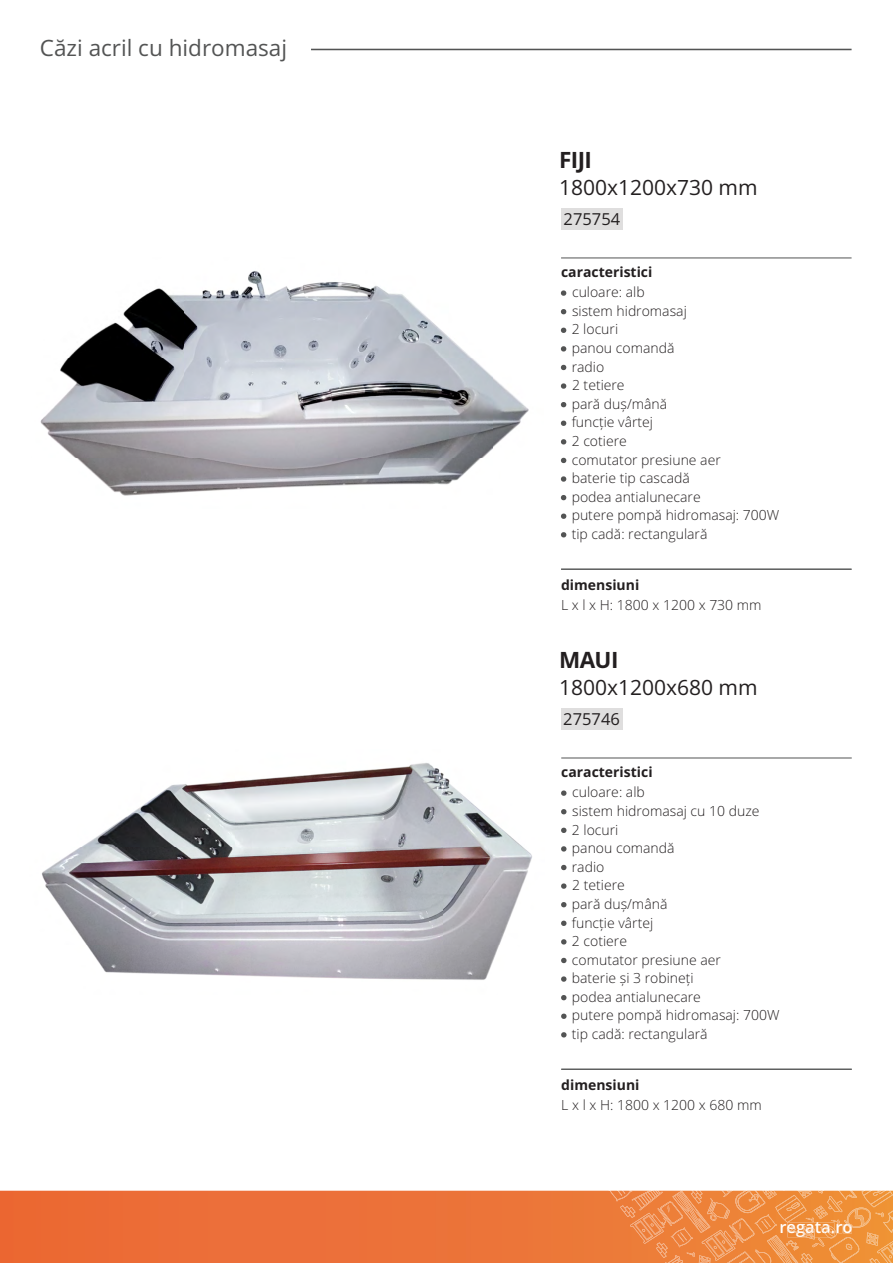
<style>
.page{position:relative;width:893px;height:1263px;background:#fff}
.page>*{position:absolute;margin:0;border:0;box-sizing:border-box;transform-origin:0 0}
.t1{font:22.5px "Open Sans";color:#535454}
.t2{font:700 22.5px "Open Sans";letter-spacing:-.025em;color:#231f20}
.t3{font:21px "Open Sans";color:#231f20}
.t4{font:16.5px "Open Sans";color:#231f20}
.t5{font:600 16.5px "Open Sans";color:#fff}
.t6{font:300 13.95px/18.6px "Open Sans";color:#231f20}
.t7{font:700 13.95px "Open Sans";color:#231f20}
</style>
<div class="page">
<hr style="left:311px;top:49px;width:541px;height:1px;background:#535454">
<svg style="left:561px;top:346px;width:5px;height:5px"></svg>
<hr style="left:561px;top:258px;width:291px;height:1px;background:#535454">
<svg style="left:561px;top:290px;width:5px;height:6px"></svg>
<svg style="left:561px;top:309px;width:5px;height:5px"></svg>
<svg style="left:561px;top:328px;width:5px;height:5px"></svg>
<svg style="left:561px;top:365px;width:5px;height:5px"></svg>
<svg style="left:561px;top:383px;width:5px;height:6px"></svg>
<svg style="left:561px;top:402px;width:5px;height:5px"></svg>
<svg style="left:561px;top:421px;width:5px;height:5px"></svg>
<svg style="left:561px;top:439px;width:5px;height:5px"></svg>
<svg style="left:561px;top:458px;width:5px;height:5px"></svg>
<svg style="left:561px;top:476px;width:5px;height:6px"></svg>
<svg style="left:561px;top:495px;width:5px;height:5px"></svg>
<svg style="left:561px;top:514px;width:5px;height:5px"></svg>
<svg style="left:561px;top:532px;width:5px;height:5px"></svg>
<div style="left:561px;top:209px;width:62px;height:21px;background:#dfdede"></div>
<hr style="left:561px;top:569px;width:291px;height:1px;background:#535454">
<svg style="left:561px;top:846px;width:5px;height:5px"></svg>
<hr style="left:561px;top:758px;width:291px;height:1px;background:#535454">
<svg style="left:561px;top:790px;width:5px;height:6px"></svg>
<svg style="left:561px;top:809px;width:5px;height:5px"></svg>
<svg style="left:561px;top:828px;width:5px;height:5px"></svg>
<svg style="left:561px;top:865px;width:5px;height:5px"></svg>
<svg style="left:561px;top:883px;width:5px;height:6px"></svg>
<svg style="left:561px;top:902px;width:5px;height:5px"></svg>
<svg style="left:561px;top:921px;width:5px;height:5px"></svg>
<svg style="left:561px;top:939px;width:5px;height:5px"></svg>
<svg style="left:561px;top:958px;width:5px;height:5px"></svg>
<svg style="left:561px;top:976px;width:5px;height:6px"></svg>
<svg style="left:561px;top:995px;width:5px;height:5px"></svg>
<svg style="left:561px;top:1013px;width:6px;height:6px"></svg>
<svg style="left:561px;top:1032px;width:6px;height:5px"></svg>
<hr style="left:561px;top:1069px;width:291px;height:1px;background:#535454">
<div style="left:0;top:1191px;width:575px;height:72px;background:#ec6f39"></div>
<div style="left:561px;top:709px;width:62px;height:21px;background:#dfdede"></div>
<svg style="left:575px;top:1190px;width:318px;height:73px;background:#ee8e47"></svg>
<img style="left:707px;top:1198px;width:6px;height:16px">
<img style="left:42px;top:763px;width:490px;height:217px">
<img style="left:40px;top:271px;width:489px;height:225px">
<h1 class="t1" style="left:40px;top:32px;width:249px">Căzi acril cu hidromasaj</h1>
<h1 class="t2" style="left:559px;top:144px;width:35px">FIJI</h1>
<h2 class="t3" style="left:559px;top:173px;width:200px">1800x1200x730 mm</h2>
<p class="t4" style="left:564px;top:208px;width:58px">275754</p>
<p class="t7" style="left:561px;top:262px;width:93px">caracteristici</p>
<p class="t6" style="left:572px;top:283px;width:117px">culoare: alb sistem hidromasaj<br>2 locuri</p>
<p class="t6" style="left:572px;top:338px;width:104px">panou comandă</p>
<p class="t6" style="left:572px;top:357px;width:209px">radio<br>2 tetiere<br>pară duș/mână<br>funcție vârtej<br>2 cotiere<br>comutator presiune aer<br>baterie tip cascadă<br>podea antialunecare<br>putere pompă hidromasaj: 700W tip cadă: rectangulară</p>
<p class="t7" style="left:561px;top:575px;width:80px">dimensiuni</p>
<p class="t6" style="left:561px;top:595px;width:202px">L x l x H: 1800 x 1200 x 730 mm</p>
<h1 class="t2" style="left:559px;top:644px;width:61px">MAUI</h1>
<h2 class="t3" style="left:559px;top:673px;width:200px">1800x1200x680 mm</h2>
<p class="t4" style="left:563px;top:708px;width:58px">275746</p>
<p class="t7" style="left:561px;top:762px;width:93px">caracteristici</p>
<p class="t6" style="left:572px;top:783px;width:189px">culoare: alb<br>sistem hidromasaj cu 10 duze<br>2 locuri</p>
<p class="t6" style="left:572px;top:838px;width:104px">panou comandă</p>
<p class="t6" style="left:572px;top:857px;width:209px">radio<br>2 tetiere<br>pară duș/mână<br>funcție vârtej<br>2 cotiere<br>comutator presiune aer<br>baterie și 3 robineți<br>podea antialunecare<br>putere pompă hidromasaj: 700W tip cadă: rectangulară</p>
<p class="t7" style="left:561px;top:1075px;width:80px">dimensiuni</p>
<p class="t6" style="left:561px;top:1095px;width:202px">L x l x H: 1800 x 1200 x 680 mm</p>
<p class="t5" style="left:779px;top:1216px;width:75px">regata.ro</p>
</div>
